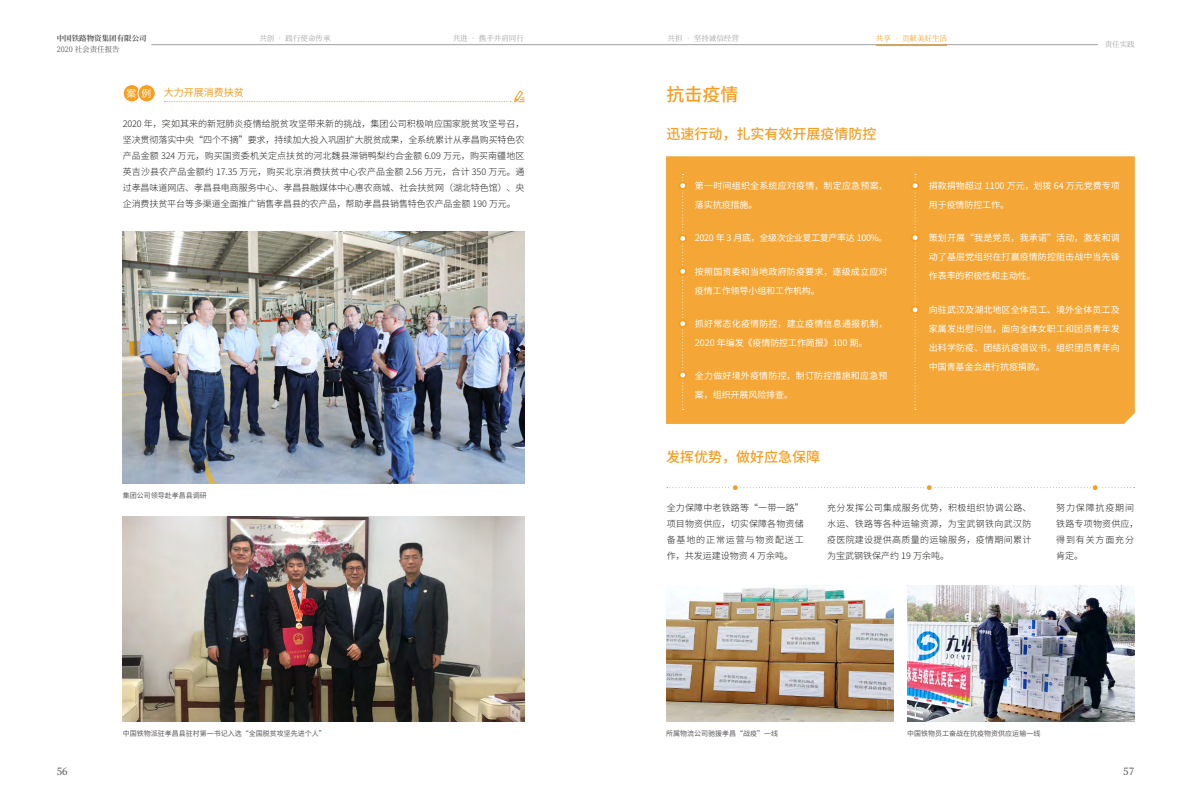
<style>
.page{position:relative;width:1191px;height:808px;background:#fff}
.page>*{position:absolute;margin:0;border:0;box-sizing:border-box;transform-origin:0 0}
.t1{font:500 18px "Source Han Sans CN";color:#f49e23}
.t2{font:500 14px "Source Han Sans CN";color:#f49e23}
.t3{font:10px "Source Han Sans CN";color:#f49e23}
.t4{font:500 10px "Source Han Serif CN";color:#595757}
.t5{font:9.8px "Source Han Sans CN";color:#fff}
.t6{font:300 9px/16px "Source Han Sans CN";letter-spacing:.02em;color:#1f1e1d;text-align:justify}
.t7{font:9px/19px "Source Han Sans CN";letter-spacing:.01em;color:#fff}
.t8{font:300 9px/16px "Source Han Sans CN";letter-spacing:.095em;color:#1f1e1d}
.t9{font:9px "Source Han Sans CN";letter-spacing:-.04em;color:#fff}
.t10{font:7.5px "Source Han Serif CN";color:#9fa0a0}
.t11{font:700 7.5px "Source Han Serif CN";color:#595757}
.t12{font:7.5px "Source Han Serif CN";color:#595757}
.t13{font:7.5px "Source Han Serif CN";color:#f49e23}
.t14{font:7px "Source Han Sans CN";color:#595757}
</style>
<div class="page">
<hr style="left:151px;top:44px;width:947px;height:1px;background:#9fa0a0">
<hr style="left:876px;top:44px;width:71px;height:2px;background:#f49e23">
<div style="left:123px;top:85px;width:17px;height:17px;background:#f49e23;border-radius:50%"></div>
<div style="left:123px;top:84px;width:18px;height:18px;border:1px solid #fff;border-radius:50%"></div>
<div style="left:138px;top:85px;width:17px;height:17px;background:#f49e23;border-radius:50%"></div>
<div style="left:138px;top:84px;width:18px;height:18px;border:1px solid #fff;border-radius:50%"></div>
<svg style="left:164px;top:90px;width:360px;height:13px"></svg>
<img style="left:123px;top:517px;width:401px;height:205px">
<img style="left:123px;top:232px;width:401px;height:251px">
<div style="left:666px;top:157px;width:468px;height:267px;background:#f4a636"></div>
<svg style="left:682px;top:174px;width:1px;height:236px"></svg>
<svg style="left:914px;top:174px;width:2px;height:236px"></svg>
<div style="left:679px;top:182px;width:7px;height:7px;background:#fff;border-radius:50%"></div>
<div style="left:678px;top:181px;width:9px;height:9px;border:2px solid #f49e23;border-radius:50%"></div>
<div style="left:911px;top:182px;width:7px;height:7px;background:#fff;border-radius:50%"></div>
<div style="left:910px;top:181px;width:9px;height:9px;border:2px solid #f49e23;border-radius:50%"></div>
<div style="left:679px;top:235px;width:7px;height:7px;background:#fff;border-radius:50%"></div>
<div style="left:678px;top:234px;width:9px;height:9px;border:2px solid #f49e23;border-radius:50%"></div>
<div style="left:911px;top:234px;width:7px;height:7px;background:#fff;border-radius:50%"></div>
<div style="left:910px;top:233px;width:9px;height:9px;border:2px solid #f49e23;border-radius:50%"></div>
<div style="left:679px;top:268px;width:7px;height:7px;background:#fff;border-radius:50%"></div>
<div style="left:678px;top:267px;width:9px;height:9px;border:2px solid #f49e23;border-radius:50%"></div>
<div style="left:679px;top:320px;width:7px;height:7px;background:#fff;border-radius:50%"></div>
<div style="left:678px;top:319px;width:9px;height:9px;border:2px solid #f49e23;border-radius:50%"></div>
<div style="left:679px;top:372px;width:7px;height:6px;background:#fff;border-radius:50%"></div>
<div style="left:678px;top:371px;width:9px;height:8px;border:2px solid #f49e23;border-radius:50%"></div>
<div style="left:911px;top:306px;width:7px;height:7px;background:#fff;border-radius:50%"></div>
<div style="left:910px;top:305px;width:9px;height:9px;border:2px solid #f49e23;border-radius:50%"></div>
<img style="left:907px;top:585px;width:227px;height:137px">
<img style="left:666px;top:585px;width:227px;height:137px">
<svg style="left:667px;top:487px;width:467px;height:1px"></svg>
<div style="left:732px;top:484px;width:6px;height:7px;background:#f49e23;border-radius:50%"></div>
<div style="left:731px;top:483px;width:8px;height:9px;border:2px solid #fff;border-radius:50%"></div>
<div style="left:925px;top:484px;width:7px;height:7px;background:#f49e23;border-radius:50%"></div>
<div style="left:924px;top:483px;width:9px;height:9px;border:2px solid #fff;border-radius:50%"></div>
<div style="left:1091px;top:484px;width:7px;height:7px;background:#f49e23;border-radius:50%"></div>
<div style="left:1090px;top:483px;width:9px;height:9px;border:2px solid #fff;border-radius:50%"></div>
<p class="t11" style="left:57px;top:34px;width:91px">中国铁路物资集团有限公司</p>
<p class="t12" style="left:57px;top:45px;width:65px">2020 社会责任报告</p>
<p class="t5" style="left:127px;top:88px;width:26px">案例</p>
<p class="t3" style="left:164px;top:87px;width:81px">大力开展消费扶贫</p>
<p class="t10" style="left:259px;top:34px;width:73px">共创 • 践行使命传承</p>
<p class="t10" style="left:453px;top:34px;width:73px">共进 • 携手并肩同行</p>
<p class="t10" style="left:667px;top:34px;width:73px">共担 • 坚持诚信经营</p>
<p class="t13" style="left:876px;top:34px;width:73px">共享 • 贡献美好生活</p>
<h1 class="t1" style="left:666px;top:84px;width:73px">抗击疫情</h1>
<p class="t10" style="left:1104px;top:40px;width:31px">责任实践</p>
<p class="t6" style="left:123px;top:116px;width:403px">2020 年，突如其来的新冠肺炎疫情给脱贫攻坚带来新的挑战，集团公司积极响应国家脱贫攻坚号召，坚决贯彻落实中央“四个不摘”要求，持续加大投入巩固扩大脱贫成果，全系统累计从孝昌购买特色农产品金额 324 万元，购买国资委机关定点扶贫的河北魏县滞销鸭梨约合金额 6.09 万元，购买南疆地区英吉沙县农产品金额约 17.35 万元，购买北京消费扶贫中心农产品金额 2.56 万元，合计 350 万元。通过孝昌味道网店、孝昌县电商服务中心、孝昌县融媒体中心惠农商城、社会扶贫网（湖北特色馆）、央企消费扶贫平台等多渠道全面推广销售孝昌县的农产品，帮助孝昌县销售特色农产品金额 190 万元。</p>
<p class="t14" style="left:123px;top:492px;width:85px">集团公司领导赴孝昌县调研</p>
<h2 class="t2" style="left:666px;top:126px;width:211px">迅速行动，扎实有效开展疫情防控</h2>
<p class="t7" style="left:695px;top:177px;width:194px">第一时间组织全系统应对疫情，制定应急预案，落实抗疫措施。</p>
<p class="t9" style="left:695px;top:233px;width:194px">2020 年 3 月底，全级次企业复工复产率达 100%。</p>
<p class="t7" style="left:695px;top:262px;width:194px">按照国资委和当地政府防疫要求，逐级成立应对疫情工作领导小组和工作机构。</p>
<p class="t7" style="left:695px;top:314px;width:194px">抓好常态化疫情防控，建立疫情信息通报机制，<br>2020 年编发《疫情防控工作简报》100 期。</p>
<p class="t7" style="left:695px;top:366px;width:194px">全力做好境外疫情防控，制订防控措施和应急预案，组织开展风险排查。</p>
<p class="t7" style="left:928px;top:177px;width:192px">捐款捐物超过 1100 万元，划拨 64 万元党费专项用于疫情防控工作。</p>
<p class="t7" style="left:928px;top:229px;width:192px;text-align:justify">策划开展“我是党员，我承诺”活动，激发和调动了基层党组织在打赢疫情防控阻击战中当先锋作表率的积极性和主动性。</p>
<p class="t7" style="left:928px;top:300px;width:192px;text-align:justify">向驻武汉及湖北地区全体员工、境外全体员工及家属发出慰问信，面向全体女职工和团员青年发出科学防疫、团结抗疫倡议书，组织团员青年向中国青基金会进行抗疫捐款。</p>
<h2 class="t2" style="left:666px;top:449px;width:155px">发挥优势，做好应急保障</h2>
<p class="t6" style="left:666px;top:500px;width:139px">全力保障中老铁路等“一带一路”项目物资供应，切实保障各物资储备基地的正常运营与物资配送工作，共发运建设物资 4 万余吨。</p>
<p class="t6" style="left:827px;top:500px;width:206px">充分发挥公司集成服务优势，积极组织协调公路、水运、铁路等各种运输资源，为宝武钢铁向武汉防疫医院建设提供高质量的运输服务，疫情期间累计为宝武钢铁保产约 19 万余吨。</p>
<p class="t8" style="left:1056px;top:500px;width:84px">努力保障抗疫期间铁路专项物资供应，得到有关方面充分肯定。</p>
<p class="t4" style="left:57px;top:765px;width:12px">56</p>
<p class="t14" style="left:123px;top:730px;width:204px">中国铁物派驻孝昌县驻村第一书记入选“全国脱贫攻坚先进个人”</p>
<p class="t14" style="left:666px;top:730px;width:113px">所属物流公司驰援孝昌“战疫”一线</p>
<p class="t14" style="left:907px;top:730px;width:134px">中国铁物员工奋战在抗疫物资供应运输一线</p>
<p class="t4" style="left:1123px;top:765px;width:12px">57</p>
</div>
